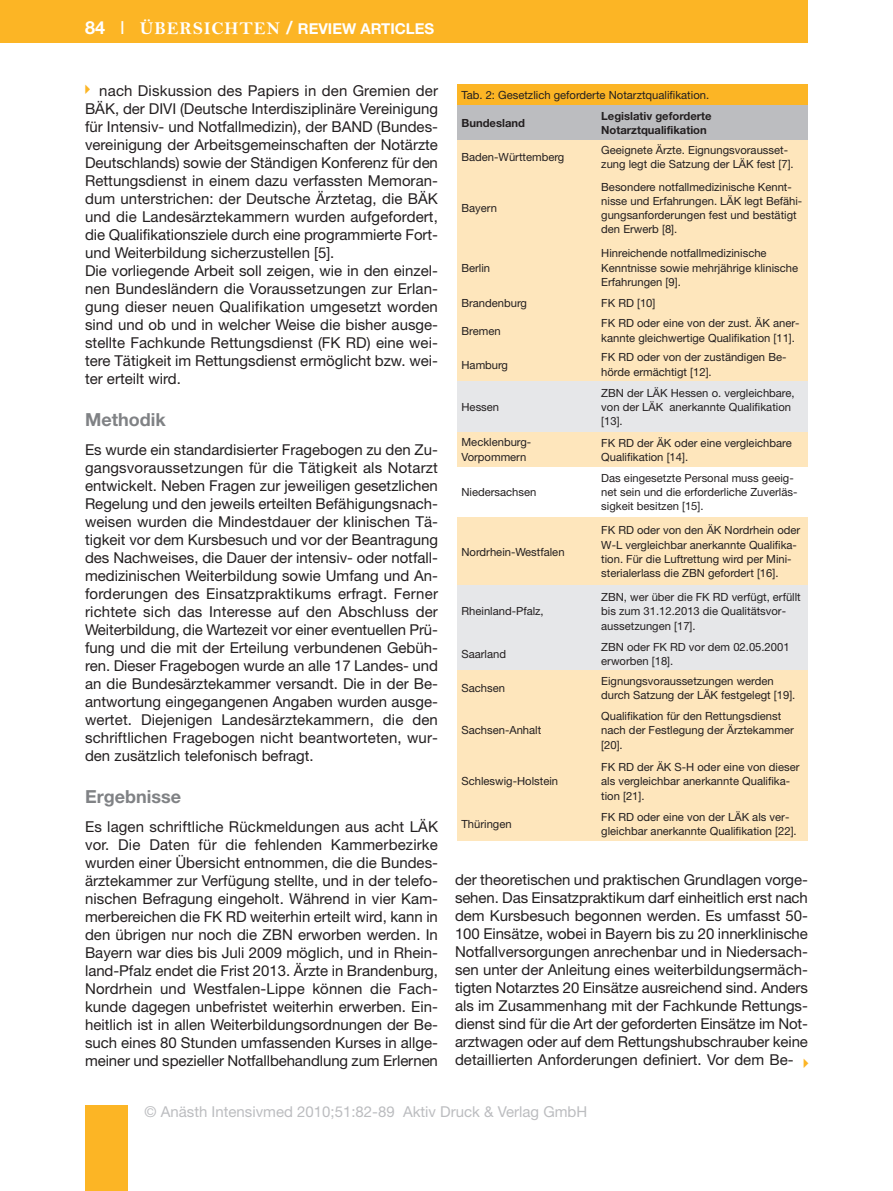
<style>
.page{position:relative;width:893px;height:1191px;background:#fff}
.page>*{position:absolute;margin:0;border:0;box-sizing:border-box;transform-origin:0 0}
.t1{font:700 18px "Helvetica Neue";color:#808285}
.t2{font:15px/18px "Helvetica Neue";color:#231f20;text-align:justify}
.t3{font:15px "Helvetica Neue";color:#bcbdc0}
.t4{font:700 15px "Helvetica Neue";color:#fff}
.t5{font:11.25px/14.2px "Helvetica Neue";color:#231f20}
.t6{font:700 11.25px/14.2px "Helvetica Neue";color:#231f20}
.s1{font-size:18px}
.s2{font-weight:400;font-size:18px}
.s3{font-family:"Bell MT Bold";font-weight:400;font-size:18px}
</style>
<div class="page">
<div style="left:0;top:0;width:808px;height:43px;background:#fcb525"></div>
<div style="left:85px;top:1106px;width:43px;height:85px;background:#fcb525"></div>
<div style="left:457px;top:85px;width:351px;height:21px;background:#fcb525"></div>
<div style="left:457px;top:106px;width:140px;height:34px;background:#bcbdc0"></div>
<div style="left:597px;top:106px;width:211px;height:34px;background:#bcbdc0"></div>
<div style="left:457px;top:140px;width:140px;height:34px;background:#fee6bc"></div>
<div style="left:597px;top:140px;width:211px;height:34px;background:#fee6bc"></div>
<div style="left:457px;top:174px;width:140px;height:68px;background:#fee6bc"></div>
<div style="left:597px;top:174px;width:211px;height:68px;background:#fee6bc"></div>
<div style="left:457px;top:242px;width:140px;height:51px;background:#fee6bc"></div>
<div style="left:597px;top:242px;width:211px;height:51px;background:#fee6bc"></div>
<div style="left:457px;top:293px;width:140px;height:20px;background:#fee6bc"></div>
<div style="left:597px;top:293px;width:211px;height:20px;background:#fee6bc"></div>
<div style="left:457px;top:313px;width:140px;height:34px;background:#fee6bc"></div>
<div style="left:597px;top:313px;width:211px;height:34px;background:#fee6bc"></div>
<div style="left:457px;top:347px;width:140px;height:34px;background:#fee6bc"></div>
<div style="left:597px;top:347px;width:211px;height:34px;background:#fee6bc"></div>
<div style="left:457px;top:381px;width:140px;height:51px;background:#e6e7e9"></div>
<div style="left:597px;top:381px;width:211px;height:51px;background:#e6e7e9"></div>
<div style="left:457px;top:432px;width:140px;height:34px;background:#fee6bc"></div>
<div style="left:597px;top:432px;width:211px;height:34px;background:#fee6bc"></div>
<div style="left:457px;top:518px;width:140px;height:68px;background:#fee6bc"></div>
<div style="left:597px;top:518px;width:211px;height:68px;background:#fee6bc"></div>
<div style="left:457px;top:586px;width:140px;height:51px;background:#e6e7e9"></div>
<div style="left:597px;top:586px;width:211px;height:51px;background:#e6e7e9"></div>
<div style="left:457px;top:637px;width:140px;height:34px;background:#e6e7e9"></div>
<div style="left:597px;top:637px;width:211px;height:34px;background:#e6e7e9"></div>
<div style="left:457px;top:671px;width:140px;height:34px;background:#fee6bc"></div>
<div style="left:597px;top:671px;width:211px;height:34px;background:#fee6bc"></div>
<div style="left:457px;top:705px;width:140px;height:51px;background:#fee6bc"></div>
<div style="left:597px;top:705px;width:211px;height:51px;background:#fee6bc"></div>
<div style="left:457px;top:756px;width:140px;height:51px;background:#fee6bc"></div>
<div style="left:597px;top:756px;width:211px;height:51px;background:#fee6bc"></div>
<div style="left:457px;top:807px;width:140px;height:34px;background:#fee6bc"></div>
<div style="left:597px;top:807px;width:211px;height:34px;background:#fee6bc"></div>
<p class="t4" style="left:85px;top:23px;width:351px"><span class="s1">84</span> <span class="s2">I</span> <span class="s3">ÜBERSICHTEN</span> <span class="s1">/</span> REVIEW ARTICLES</p>
<p class="t2" style="left:85px;top:83px;width:354px;text-align:left;text-indent:14px">nach Diskussion des Papiers in den Gremien der BÄK, der DIVI (Deutsche Interdisziplinäre Vereinigung für Intensiv- und Notfallmedizin), der BAND (Bundes - ver einigung der Arbeitsgemeinschaften der Notärzte Deutschlands) sowie der Ständigen Konferenz für den Rettungsdienst in einem dazu verfassten Memoran&shy;dum unterstrichen: der Deutsche Ärztetag, die BÄK und die Landesärztekammern wurden aufgefordert, die Qualifikationsziele durch eine programmierte Fort&shy;und Weiterbildung sicherzustellen [5].<br>Die vorliegende Arbeit soll zeigen, wie in den einzel&shy;nen Bundesländern die Voraussetzungen zur Erlan&shy;gung dieser neuen Qualifikation umgesetzt worden sind und ob und in welcher Weise die bisher ausge&shy;stellte Fachkunde Rettungsdienst (FK RD) eine wei&shy;tere Tätigkeit im Rettungsdienst ermöglicht bzw. wei&shy;ter erteilt wird.</p>
<p class="t1" style="left:85px;top:413px;width:82px">Methodik</p>
<p class="t2" style="left:85px;top:442px;width:354px">Es wurde ein standardisierter Fragebogen zu den Zu&shy;gangsvoraussetzungen für die Tätigkeit als Notarzt entwickelt. Neben Fragen zur jeweiligen gesetzlichen Regelung und den jeweils erteilten Befähigungsnach&shy;weisen wurden die Mindestdauer der klinischen Tä&shy;tigkeit vor dem Kursbesuch und vor der Beantragung des Nachweises, die Dauer der intensiv- oder notfall&shy;medizinischen Weiterbildung sowie Umfang und An&shy;forderungen des Einsatzpraktikums erfragt. Ferner richtete sich das Interesse auf den Abschluss der Weiterbildung, die Wartezeit vor einer eventuellen Prü&shy;fung und die mit der Erteilung verbundenen Gebüh&shy;ren. Dieser Fragebogen wurde an alle 17 Landes- und an die Bundesärztekammer versandt. Die in der Be&shy;antwortung eingegangenen Angaben wurden ausge&shy;wertet. Diejenigen Landesärztekammern, die den schriftlichen Fragebogen nicht beantworteten, wur&shy;den zusätzlich telefonisch befragt.</p>
<p class="t1" style="left:85px;top:790px;width:97px">Ergebnisse</p>
<p class="t2" style="left:85px;top:819px;width:354px">Es lagen schriftliche Rückmeldungen aus acht LÄK vor. Die Daten für die fehlenden Kammerbezirke wurden einer Übersicht entnommen, die die Bundes&shy;ärztekammer zur Verfügung stellte, und in der telefo&shy;nischen Befragung eingeholt. Während in vier Kam&shy;merbereichen die FK RD weiterhin erteilt wird, kann in den übrigen nur noch die ZBN erworben werden. In Bayern war dies bis Juli 2009 möglich, und in Rhein&shy;land-Pfalz endet die Frist 2013. Ärzte in Brandenburg, Nordrhein und Westfalen-Lippe können die Fach&shy;kunde dagegen unbefristet weiterhin erwerben. Ein&shy;heitlich ist in allen Weiterbildungsordnungen der Be&shy;such eines 80 Stunden umfassenden Kurses in allge&shy;meiner und spezieller Notfallbehandlung zum Erlernen</p>
<p class="t5" style="left:461px;top:89px;width:249px">Tab. 2: Gesetzlich geforderte Notarztqualifikation.</p>
<p class="t6" style="left:461px;top:117px;width:65px">Bundesland</p>
<p class="t6" style="left:601px;top:110px;width:112px">Legislativ geforderte<br>Notarztqualifikation</p>
<p class="t5" style="left:461px;top:151px;width:104px">Baden-Württemberg</p>
<p class="t5" style="left:601px;top:144px;width:194px">Geeignete Ärzte. Eignungsvorausset&shy;zung legt die Satzung der LÄK fest [7].</p>
<p class="t5" style="left:461px;top:202px;width:37px">Bayern</p>
<p class="t5" style="left:601px;top:181px;width:203px">Besondere notfallmedizinische Kennt&shy;nisse und Erfahrungen. LÄK legt Befähi&shy;gungsanforderungen fest und bestätigt den Erwerb [8].</p>
<p class="t5" style="left:461px;top:261px;width:30px">Berlin</p>
<p class="t5" style="left:601px;top:247px;width:198px">Hinreichende notfallmedizinische<br>Kenntnisse sowie mehrjährige klinische<br>Erfahrungen [9].</p>
<p class="t5" style="left:461px;top:297px;width:67px">Brandenburg</p>
<p class="t5" style="left:601px;top:297px;width:56px">FK RD [10]</p>
<p class="t5" style="left:461px;top:324px;width:41px">Bremen</p>
<p class="t5" style="left:601px;top:317px;width:200px">FK RD oder eine von der zust. ÄK aner&shy;kannte gleichwertige Qualifikation [11].</p>
<p class="t5" style="left:461px;top:358px;width:48px">Hamburg</p>
<p class="t5" style="left:601px;top:351px;width:187px">FK RD oder von der zuständigen Be&shy;hörde ermächtigt [12].</p>
<p class="t5" style="left:461px;top:401px;width:39px">Hessen</p>
<p class="t5" style="left:601px;top:387px;width:195px">ZBN der LÄK Hessen o. vergleichbare, von der LÄK anerkannte Qualifikation [13].</p>
<p class="t5" style="left:461px;top:436px;width:71px;line-height:15px">Mecklenburg-<br>Vorpommern</p>
<p class="t5" style="left:601px;top:436px;width:192px">FK RD der ÄK oder eine vergleichbare<br>Qualifikation [14].</p>
<p class="t5" style="left:461px;top:486px;width:76px">Niedersachsen</p>
<p class="t5" style="left:601px;top:472px;width:198px">Das eingesetzte Personal muss geeig&shy;net sein und die erforderliche Zuverläs&shy;sigkeit besitzen [15].</p>
<p class="t5" style="left:461px;top:545px;width:105px">Nordrhein-Westfalen</p>
<p class="t5" style="left:461px;top:605px;width:84px">Rheinland-Pfalz,</p>
<p class="t5" style="left:601px;top:524px;width:200px">FK RD oder von den ÄK Nordrhein oder W-L vergleichbar anerkannte Qualifika&shy;tion. Für die Luftrettung wird per Mini&shy;sterialerlass die ZBN gefordert [16].</p>
<p class="t5" style="left:601px;top:591px;width:201px">ZBN, wer über die FK RD verfügt, erfüllt bis zum 31.12.2013 die Qualitätsvor&shy;aussetzungen [17].</p>
<p class="t5" style="left:461px;top:648px;width:46px">Saarland</p>
<p class="t5" style="left:601px;top:640px;width:190px">ZBN oder FK RD vor dem 02.05.2001 erworben [18].</p>
<p class="t5" style="left:461px;top:682px;width:45px">Sachsen</p>
<p class="t5" style="left:601px;top:674px;width:196px">Eignungsvoraussetzungen werden durch Satzung der LÄK festgelegt [19].</p>
<p class="t5" style="left:461px;top:724px;width:81px">Sachsen-Anhalt</p>
<p class="t5" style="left:601px;top:710px;width:194px">Qualifikation für den Rettungsdienst nach der Festlegung der Ärztekammer [20].</p>
<p class="t5" style="left:461px;top:775px;width:98px">Schleswig-Holstein</p>
<p class="t5" style="left:601px;top:761px;width:200px">FK RD der ÄK S-H oder eine von dieser als vergleichbar anerkannte Qualifika&shy;tion [21].</p>
<p class="t5" style="left:461px;top:818px;width:52px">Thüringen</p>
<p class="t5" style="left:601px;top:810px;width:197px">FK RD oder eine von der LÄK als ver&shy;gleichbar anerkannte Qualifikation [22].</p>
<p class="t2" style="left:455px;top:871px;width:354px">der theoretischen und praktischen Grundlagen vorge&shy;sehen. Das Einsatzpraktikum darf einheitlich erst nach dem Kursbesuch begonnen werden. Es umfasst 50- 100 Einsätze, wobei in Bayern bis zu 20 innerklinische Notfallversorgungen anrechenbar und in Niedersach&shy;sen unter der Anleitung eines weiterbildungsermäch&shy;tigten Notarztes 20 Einsätze ausreichend sind. Anders als im Zusammenhang mit der Fachkunde Rettungs&shy;dienst sind für die Art der geforderten Einsätze im Not&shy;arztwagen oder auf dem Rettungshubschrauber keine detaillierten Anforderungen definiert. Vor dem Be-</p>
<p class="t3" style="left:145px;top:1106px;width:444px">© Anästh Intensivmed 2010;51:82-89 Aktiv Druck &amp; Verlag GmbH</p>
</div>
